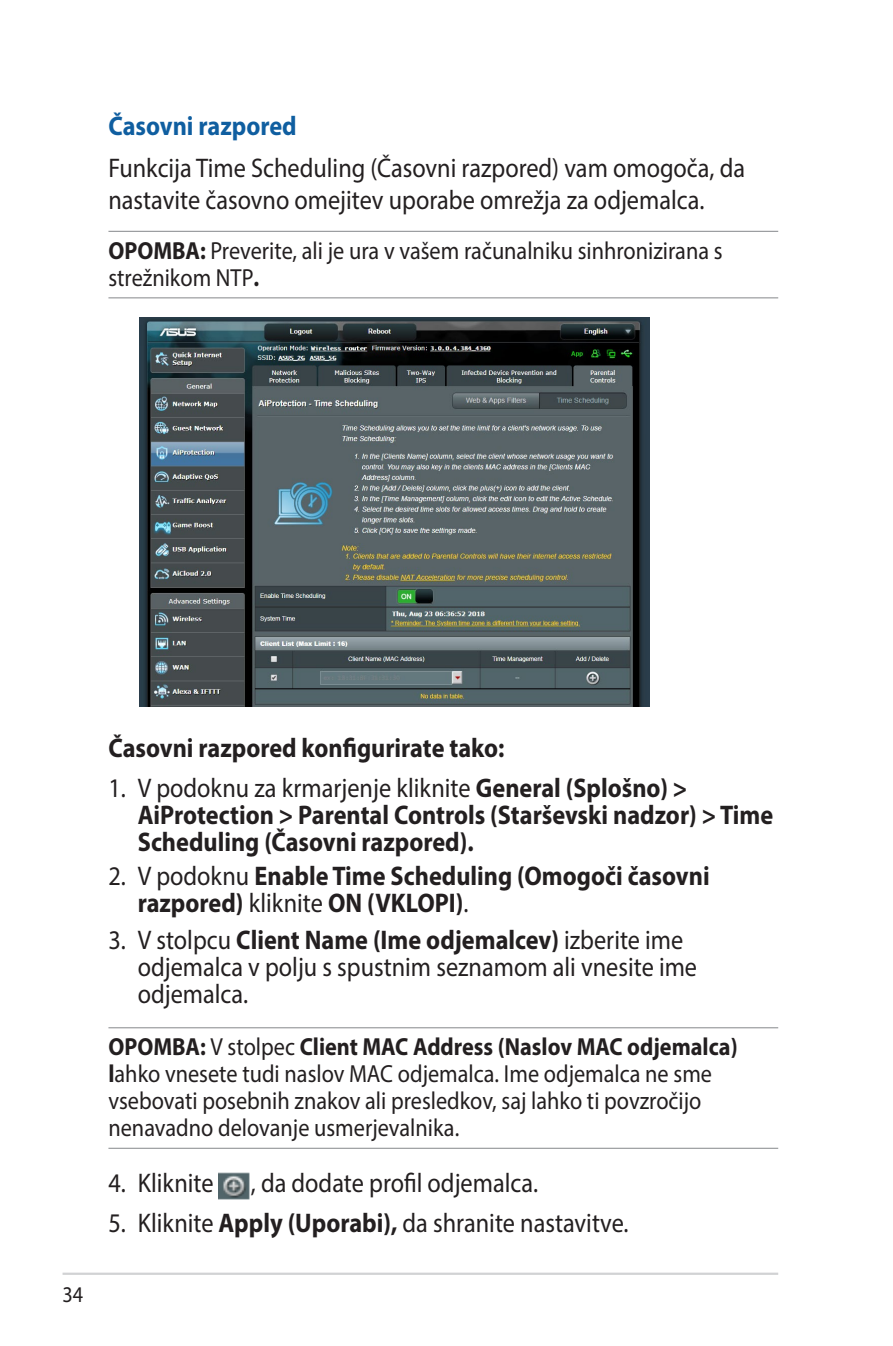
<style>
.page{position:relative;width:893px;height:1346px;background:#fff}
.page>*{position:absolute;margin:0;border:0;box-sizing:border-box;transform-origin:0 0}
.t1{font:27px/27px "Myriad Pro";color:#231f20;scale:.9 1}
.t2{font:700 27px/27px "Myriad Pro";color:#231f20;scale:.9 1}
.t3{font:700 27px "Myriad Pro";color:#0f5ea0;scale:.9 1}
.t4{font:24.75px/27px "Myriad Pro";color:#231f20;scale:.9 1}
.t5{font:22.5px "Myriad Pro";color:#231f20;scale:.9 1}
.s1{font-weight:700}
.s2{font-weight:400}
</style>
<div class="page">
<hr style="left:63px;top:1272px;width:715px;height:3px;background:#d1d2d4">
<hr style="left:108px;top:231px;width:670px;height:1px;background:#939598">
<hr style="left:108px;top:297px;width:670px;height:1px;background:#939598">
<img style="left:139px;top:318px;width:510px;height:389px">
<hr style="left:108px;top:1027px;width:670px;height:1px;background:#939598">
<hr style="left:108px;top:1148px;width:670px;height:1px;background:#939598">
<img style="left:219px;top:1172px;width:31px;height:28px">
<p class="t3" style="left:108px;top:108px;width:211px">Časovni razpored</p>
<p class="t1" style="left:108px;top:151px;width:709px;line-height:32.4px">Funkcija Time Scheduling (Časovni razpored) vam omogoča, da nastavite časovno omejitev uporabe omrežja za odjemalca.</p>
<p class="t4" style="left:108px;top:236px;width:684px"><span class="s1">OPOMBA:</span> Preverite, ali je ura v vašem računalniku sinhronizirana s strežnikom NTP<span class="s1">.</span></p>
<p class="t5" style="left:63px;top:1281px;width:25px">34</p>
<p class="t2" style="left:108px;top:734px;width:441px">Časovni razpored konfigurirate tako:</p>
<p class="t2" style="left:138px;top:774px;width:708px;text-indent:-29px"><span class="s2">1. V podoknu za krmarjenje kliknite</span> General (Splošno) &gt;<br>AiProtection &gt; Parental Controls (Starševski nadzor) &gt; Time<br>Scheduling (Časovni razpored).</p>
<p class="t2" style="left:138px;top:861px;width:637px;text-indent:-29px"><span class="s2">2. V podoknu</span> Enable Time Scheduling (Omogoči časovni razpored) <span class="s2">kliknite</span> ON (VKLOPI)<span class="s2">.</span></p>
<p class="t1" style="left:138px;top:925px;width:623px;text-indent:-29px">3. V stolpcu <span class="s1">Client Name (Ime odjemalcev)</span> izberite ime odjemalca v polju s spustnim seznamom ali vnesite ime odjemalca.</p>
<p class="t4" style="left:108px;top:1033px;width:701px"><span class="s1">OPOMBA:</span> V stolpec <span class="s1">Client MAC Address (Naslov MAC odjemalca) l</span>ahko vnesete tudi naslov MAC odjemalca. Ime odjemalca ne sme vsebovati posebnih znakov ali presledkov, saj lahko ti povzročijo nenavadno delovanje usmerjevalnika.</p>
<p class="t1" style="left:108px;top:1169px;width:118px">4. Kliknite</p>
<p class="t1" style="left:251px;top:1169px;width:321px">, da dodate profil odjemalca.</p>
<p class="t1" style="left:108px;top:1209px;width:579px">5. Kliknite <span class="s1">Apply (Uporabi),</span> da shranite nastavitve.</p>
</div>
